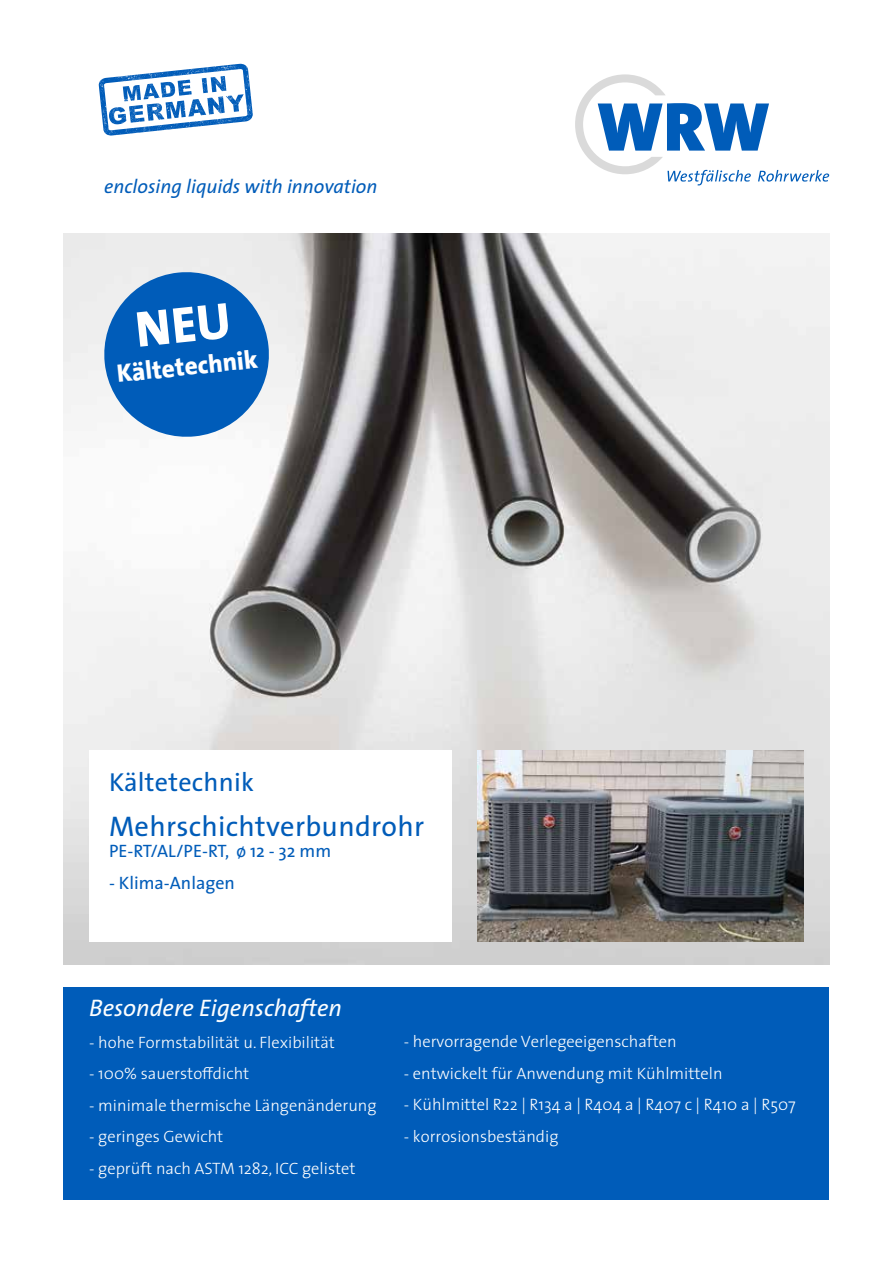
<style>
.page{position:relative;width:893px;height:1263px;background:#fff}
.page>*{position:absolute;margin:0;border:0;box-sizing:border-box;transform-origin:0 0}
.t1{font:28.5px "The Sans";letter-spacing:.01em;color:#005cb9}
.t2{font:26.1px "The Sans";letter-spacing:.01em;color:#005cb9}
.t3{font:800 25.5px "The Sans";color:#fff}
.t4{font:italic 24px "The Sans";color:#fcfeff}
.t5{font:italic 19.5px "The Sans";color:#005cb9}
.t6{font:18px "The Sans";color:#005cb9}
.t7{font:300 16.5px "The Sans";color:#fff}
</style>
<div class="page">
<img style="left:64px;top:234px;width:765px;height:730px">
<div style="left:89px;top:750px;width:363px;height:192px;background:#fff"></div>
<img style="left:478px;top:750px;width:326px;height:192px">
<svg style="left:575px;top:74px;width:254px;height:111px"></svg>
<svg style="left:99px;top:64px;width:154px;height:72px"></svg>
<div style="left:64px;top:987px;width:765px;height:212px;background:#005cb9"></div>
<svg style="left:100px;top:268px;width:173px;height:173px;background:#4587c9"></svg>
<p class="t5" style="left:104px;top:170px;width:275px">enclosing liquids with innovation</p>
<h3 class="t3" style="left:115px;top:352px;width:143px;rotate:-6deg">Kältetechnik</h3>
<h2 class="t2" style="left:109px;top:761px;width:147px">Kältetechnik</h2>
<h1 class="t1" style="left:109px;top:802px;width:317px">Mehrschichtverbundrohr</h1>
<p class="t6" style="left:109px;top:836px;width:224px">PE-RT/AL/PE-RT, ø 12 - 32 mm</p>
<p class="t6" style="left:109px;top:868px;width:127px">- Klima-Anlagen</p>
<h3 class="t4" style="left:89px;top:988px;width:254px">Besondere Eigenschaften</h3>
<p class="t7" style="left:89px;top:1028px;width:247px">- hohe Formstabilität u. Flexibilität</p>
<p class="t7" style="left:89px;top:1060px;width:162px">- 100% sauerstoffdicht</p>
<p class="t7" style="left:89px;top:1091px;width:289px">- minimale thermische Längenänderung</p>
<p class="t7" style="left:89px;top:1123px;width:136px">- geringes Gewicht</p>
<p class="t7" style="left:89px;top:1154px;width:268px">- geprüft nach ASTM 1282, ICC gelistet</p>
<p class="t7" style="left:404px;top:1028px;width:274px">- hervorragende Verlegeeigenschaften</p>
<p class="t7" style="left:404px;top:1060px;width:320px">- entwickelt für Anwendung mit Kühlmitteln</p>
<p class="t7" style="left:404px;top:1091px;width:393px">- Kühlmittel R22 | R134 a | R404 a | R407 c | R410 a | R507</p>
<p class="t7" style="left:404px;top:1123px;width:156px">- korrosionsbeständig</p>
</div>
